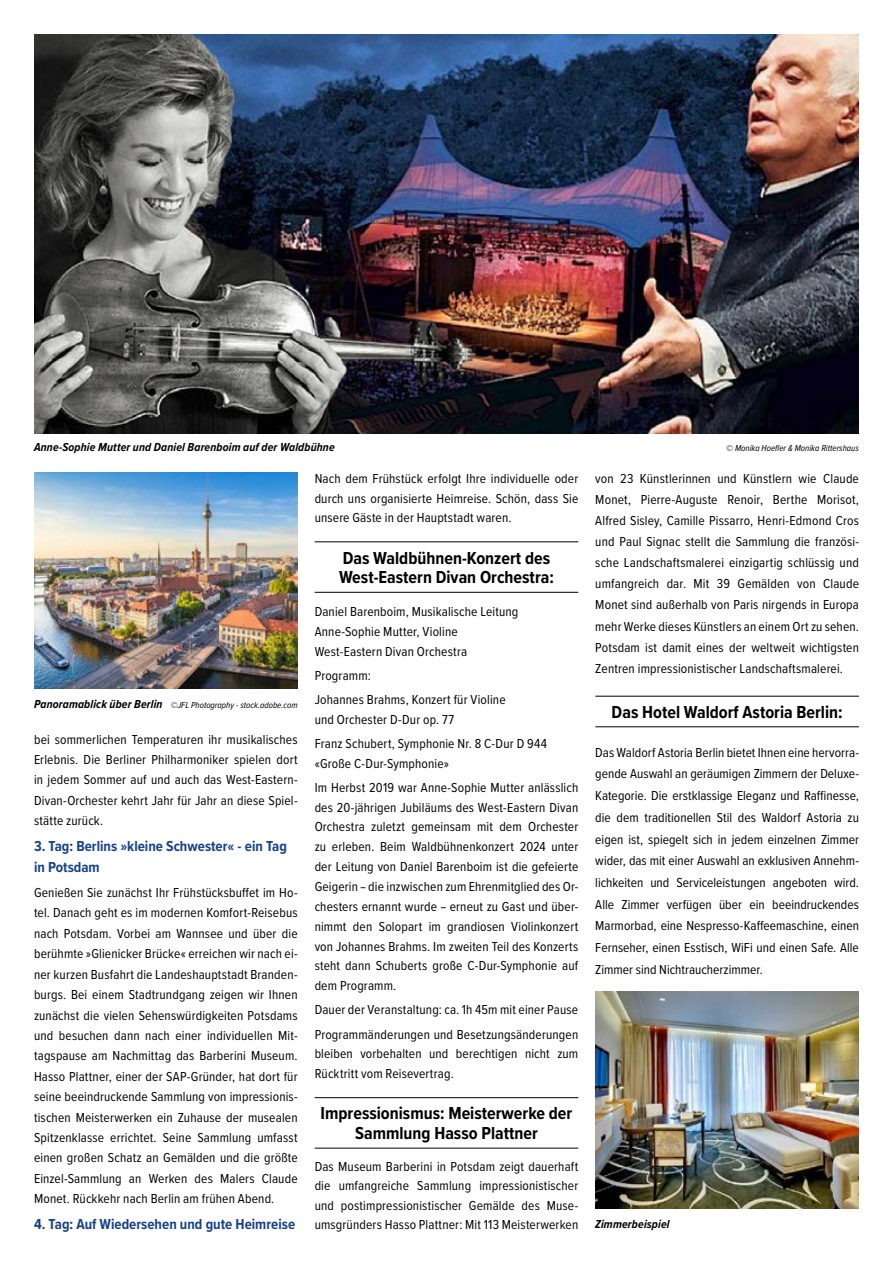
<style>
.page{position:relative;width:893px;height:1263px;background:#fff}
.page>*{position:absolute;margin:0;border:0;box-sizing:border-box;transform-origin:0 0}
.t1{font:700 18px/19.8px "Proxima Nova Cond";color:#000}
.t2{font:700 15px/21.5px "Proxima Nova Cond";color:#184287}
.t3{font:13.5px/20.4px "Proxima Nova Cond";letter-spacing:.01em;color:#000;text-align:justify}
.t4{font:italic 700 12px "Proxima Nova Cond";letter-spacing:.01em;color:#000}
.t5{font:italic 9px "Proxima Nova Cond";color:#000}
.s1{font-weight:700;font-size:12px}
</style>
<div class="page">
<hr style="left:315px;top:541px;width:263px;height:1px;background:#000">
<hr style="left:315px;top:592px;width:263px;height:1px;background:#000">
<hr style="left:315px;top:1097px;width:263px;height:1px;background:#000">
<hr style="left:315px;top:1148px;width:263px;height:1px;background:#000">
<img style="left:34px;top:34px;width:825px;height:400px">
<hr style="left:595px;top:696px;width:264px;height:1px;background:#000">
<hr style="left:595px;top:726px;width:264px;height:1px;background:#000">
<img style="left:34px;top:472px;width:264px;height:217px">
<img style="left:595px;top:992px;width:264px;height:217px">
<p class="t4" style="left:34px;top:438px;width:302px">Anne-Sophie Mutter und Daniel Barenboim auf der Waldbühne</p>
<p class="t5" style="left:726px;top:441px;width:134px">© Monika Hoefler &amp; Monika Rittershaus</p>
<p class="t3" style="left:595px;top:467px;width:265px;line-height:21.1px">von 23 Künstlerinnen und Künstlern wie Claude Monet, Pierre-Auguste Renoir, Berthe Morisot, Alfred Sisley, Camille Pissarro, Henri-Edmond Cros und Paul Signac stellt die Sammlung die französi&shy;sche Landschaftsmalerei einzigartig schlüssig und umfangreich dar. Mit 39 Gemälden von Claude Monet sind außerhalb von Paris nirgends in Europa mehr Werke dieses Künstlers an einem Ort zu sehen.<br>Potsdam ist damit eines der weltweit wichtigsten Zentren impressionistischer Landschaftsmalerei.</p>
<h1 class="t1" style="left:612px;top:702px;width:233px">Das Hotel Waldorf Astoria Berlin:</h1>
<p class="t3" style="left:595px;top:741px;width:265px;line-height:21.8px">Das Waldorf Astoria Berlin bietet Ihnen eine hervorra&shy;gende Auswahl an geräumigen Zimmern der Deluxe-Kategorie. Die erstklassige Eleganz und Raffinesse, die dem traditionellen Stil des Waldorf Astoria zu eigen ist, spiegelt sich in jedem einzelnen Zimmer wider, das mit einer Auswahl an exklusiven Annehm&shy;lichkeiten und Serviceleistungen angeboten wird.<br>Alle Zimmer verfügen über ein beeindruckendes Marmorbad, eine Nespresso-Kaffeemaschine, einen Fernseher, einen Esstisch, WiFi und einen Safe. Alle Zimmer sind Nichtraucherzimmer.</p>
<p class="t3" style="left:315px;top:468px;width:265px;line-height:19.8px">Nach dem Frühstück erfolgt Ihre individuelle oder durch uns organisierte Heimreise. Schön, dass Sie unsere Gäste in der Hauptstadt waren.</p>
<h1 class="t1" style="left:339px;top:547px;width:216px">Das Waldbühnen-Konzert des<br>West-Eastern Divan Orchestra:</h1>
<p class="t3" style="left:315px;top:601px;width:205px;line-height:19.8px;text-align:left">Daniel Barenboim, Musikalische Leitung<br>Anne-Sophie Mutter, Violine<br>West-Eastern Divan Orchestra</p>
<p class="t3" style="left:315px;top:663px;width:193px;line-height:24.2px">Programm:<br>Johannes Brahms, Konzert für Violine</p>
<p class="t3" style="left:315px;top:707px;width:234px;line-height:24.2px">und Orchester D-Dur op. 77<br>Franz Schubert, Symphonie Nr. 8 C-Dur D 944</p>
<p class="t3" style="left:315px;top:750px;width:265px;line-height:24.2px">«Große C-Dur-Symphonie»<br>Im Herbst 2019 war Anne-Sophie Mutter anlässlich</p>
<p class="t3" style="left:315px;top:797px;width:265px;line-height:19.8px">des 20-jährigen Jubiläums des West-Eastern Divan Orchestra zuletzt gemeinsam mit dem Orchester zu erleben. Beim Waldbühnenkonzert 2024 unter der Leitung von Daniel Barenboim ist die gefeierte Geigerin – die inzwischen zum Ehrenmitglied des Or&shy;chesters ernannt wurde – erneut zu Gast und über&shy;nimmt den Solopart im grandiosen Violinkonzert von Johannes Brahms. Im zweiten Teil des Konzerts steht dann Schuberts große C-Dur-Symphonie auf dem Programm.</p>
<p class="t3" style="left:315px;top:997px;width:265px;line-height:24.2px">Dauer der Veranstaltung: ca. 1h 45m mit einer Pause<br>Programmänderungen und Besetzungsänderungen</p>
<p class="t3" style="left:315px;top:1043px;width:265px;line-height:19.8px">bleiben vorbehalten und berechtigen nicht zum<br>Rücktritt vom Reisevertrag.</p>
<h1 class="t1" style="left:321px;top:1103px;width:253px;text-align:center">Impressionismus: Meisterwerke der<br>Sammlung Hasso Plattner</h1>
<p class="t3" style="left:315px;top:1156px;width:265px;line-height:19.2px">Das Museum Barberini in Potsdam zeigt dauerhaft die umfangreiche Sammlung impressionistischer und postimpressionistischer Gemälde des Muse&shy;umsgründers Hasso Plattner: Mit 113 Meisterwerken</p>
<p class="t5" style="left:34px;top:698px;width:265px"><span class="s1">Panoramablick über Berlin</span> ©JFL Photography - stock.adobe.com</p>
<p class="t3" style="left:34px;top:728px;width:265px">bei sommerlichen Temperaturen ihr musikalisches Erlebnis. Die Berliner Philharmoniker spielen dort in jedem Sommer auf und auch das West-Eastern-Divan-Orchester kehrt Jahr für Jahr an diese Spiel&shy;stätte zurück.</p>
<p class="t2" style="left:34px;top:835px;width:254px">3. Tag: Berlins »kleine Schwester« - ein Tag in Potsdam</p>
<p class="t3" style="left:34px;top:882px;width:265px">Genießen Sie zunächst Ihr Frühstücksbuffet im Ho&shy;tel. Danach geht es im modernen Komfort-Reisebus nach Potsdam. Vorbei am Wannsee und über die berühmte »Glienicker Brücke« erreichen wir nach ei&shy;ner kurzen Busfahrt die Landeshauptstadt Branden&shy;burgs. Bei einem Stadtrundgang zeigen wir Ihnen zunächst die vielen Sehenswürdigkeiten Potsdams und besuchen dann nach einer individuellen Mit&shy;tagspause am Nachmittag das Barberini Museum.<br>Hasso Plattner, einer der SAP-Gründer, hat dort für seine beeindruckende Sammlung von impressionis&shy;tischen Meisterwerken ein Zuhause der musealen Spitzenklasse errichtet. Seine Sammlung umfasst einen großen Schatz an Gemälden und die größte Einzel-Sammlung an Werken des Malers Claude Monet. Rückkehr nach Berlin am frühen Abend.</p>
<p class="t2" style="left:34px;top:1213px;width:263px">4. Tag: Auf Wiedersehen und gute Heimreise</p>
<p class="t4" style="left:595px;top:1215px;width:76px">Zimmerbeispiel</p>
</div>
